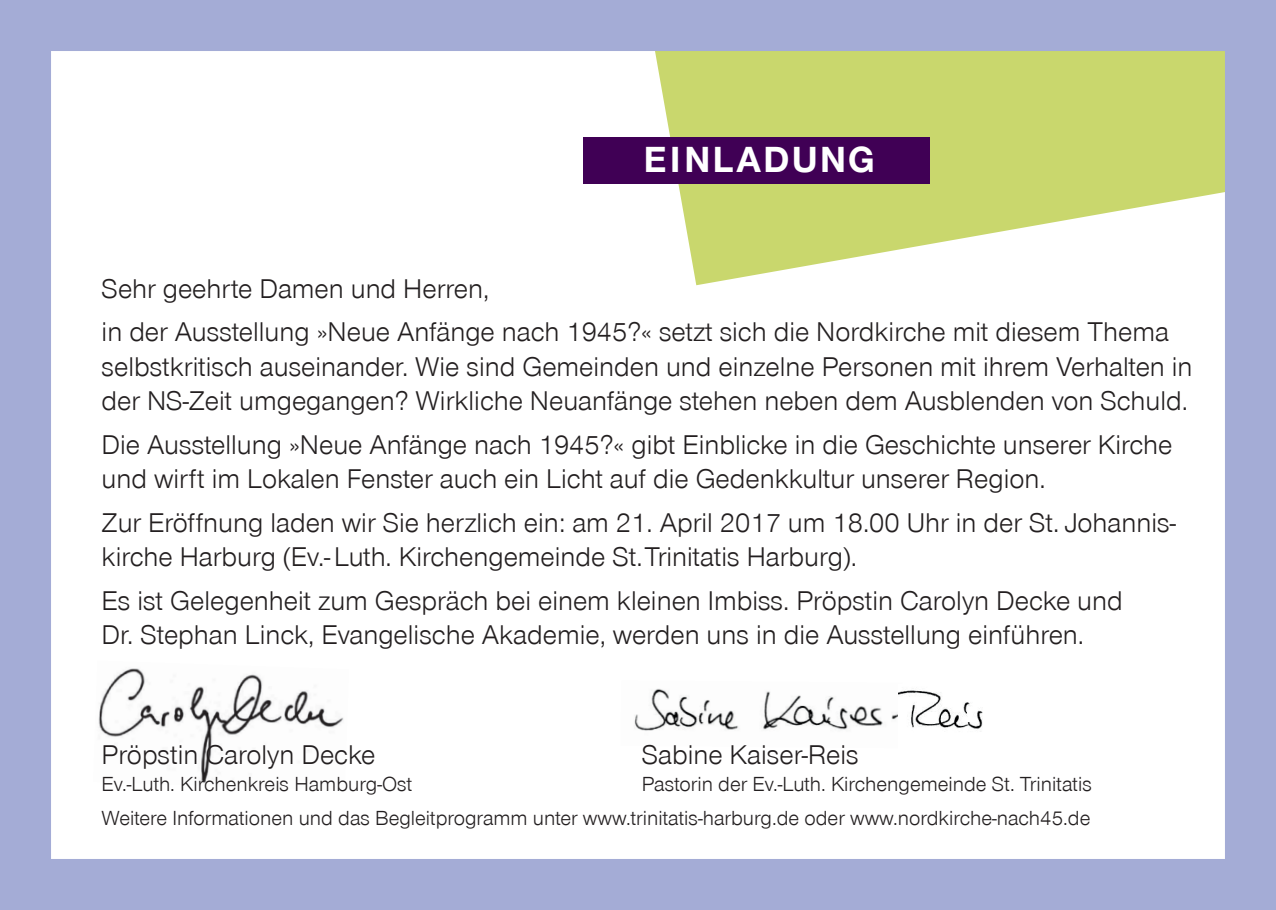
<style>
.page{position:relative;width:1276px;height:910px;background:#fff}
.page>*{position:absolute;margin:0;border:0;box-sizing:border-box;transform-origin:0 0}
.t1{font:700 37.5px "Nordelbica";color:#fff}
.t2{font:27.9px/34.5px "Nordelbica";color:#231f20}
.t3{font:21px/34.5px "Nordelbica";color:#231f20;text-align:right}
</style>
<div class="page">
<svg style="left:647px;top:52px;width:577px;height:233px;fill:#c9d76d"></svg>
<div style="left:583px;top:137px;width:346px;height:46px;background:#400055"></div>
<div style="left:0;top:0;width:1276px;height:910px;border:51px solid #a4acd6"></div>
<img style="left:98px;top:668px;width:246px;height:116px">
<img style="left:634px;top:688px;width:265px;height:43px">
<img style="left:899px;top:690px;width:84px;height:42px">
<h1 class="t1" style="left:644px;top:138px;width:67px">EINLA</h1>
<h1 class="t1" style="left:763px;top:138px;width:113px">DUNG</h1>
<p class="t2" style="left:102px;top:268px;width:1069px;line-height:42.9px">Sehr geehrte Damen und Herren,<br>in der Ausstellung »Neue Anfänge nach 1945?« setzt sich die Nordkirche mit diesem Thema</p>
<p class="t2" style="left:102px;top:350px;width:1092px">selbstkritisch auseinander. Wie sind Gemeinden und einzelne Personen mit ihrem Verhalten in der NS-Zeit umgegangen? Wirkliche Neuanfänge stehen neben dem Ausblenden von Schuld.</p>
<p class="t2" style="left:102px;top:428px;width:1072px">Die Ausstellung »Neue Anfänge nach 1945?« gibt Einblicke in die Geschichte unserer Kirche und wirft im Lokalen Fenster auch ein Licht auf die Gedenkkultur unserer Region.</p>
<p class="t2" style="left:102px;top:506px;width:1075px">Zur Eröffnung laden wir Sie herzlich ein: am 21. April 2017 um 18.00 Uhr in der St. Johannis&shy;kirche Harburg (Ev.- Luth. Kirchengemeinde St. Trinitatis Harburg).</p>
<p class="t2" style="left:102px;top:584px;width:1022px">Es ist Gelegenheit zum Gespräch bei einem kleinen Imbiss. Pröpstin Carolyn Decke und<br>Dr. Stephan Linck, Evangelische Akademie, werden uns in die Ausstellung einführen.</p>
<p class="t2" style="left:102px;top:738px;width:275px">Pröpstin Carolyn Decke</p>
<p class="t2" style="left:642px;top:738px;width:218px">Sabine Kaiser-Reis</p>
<p class="t3" style="left:102px;top:767px;width:312px">Ev.-Luth. Kirchenkreis Hamburg-Ost</p>
<p class="t3" style="left:102px;top:767px;width:991px">Pastorin der Ev.-Luth. Kirchengemeinde St. Trinitatis<br>Weitere Informationen und das Begleitprogramm unter www.trinitatis-harburg.de oder www.nordkirche-nach45.de</p>
</div>
